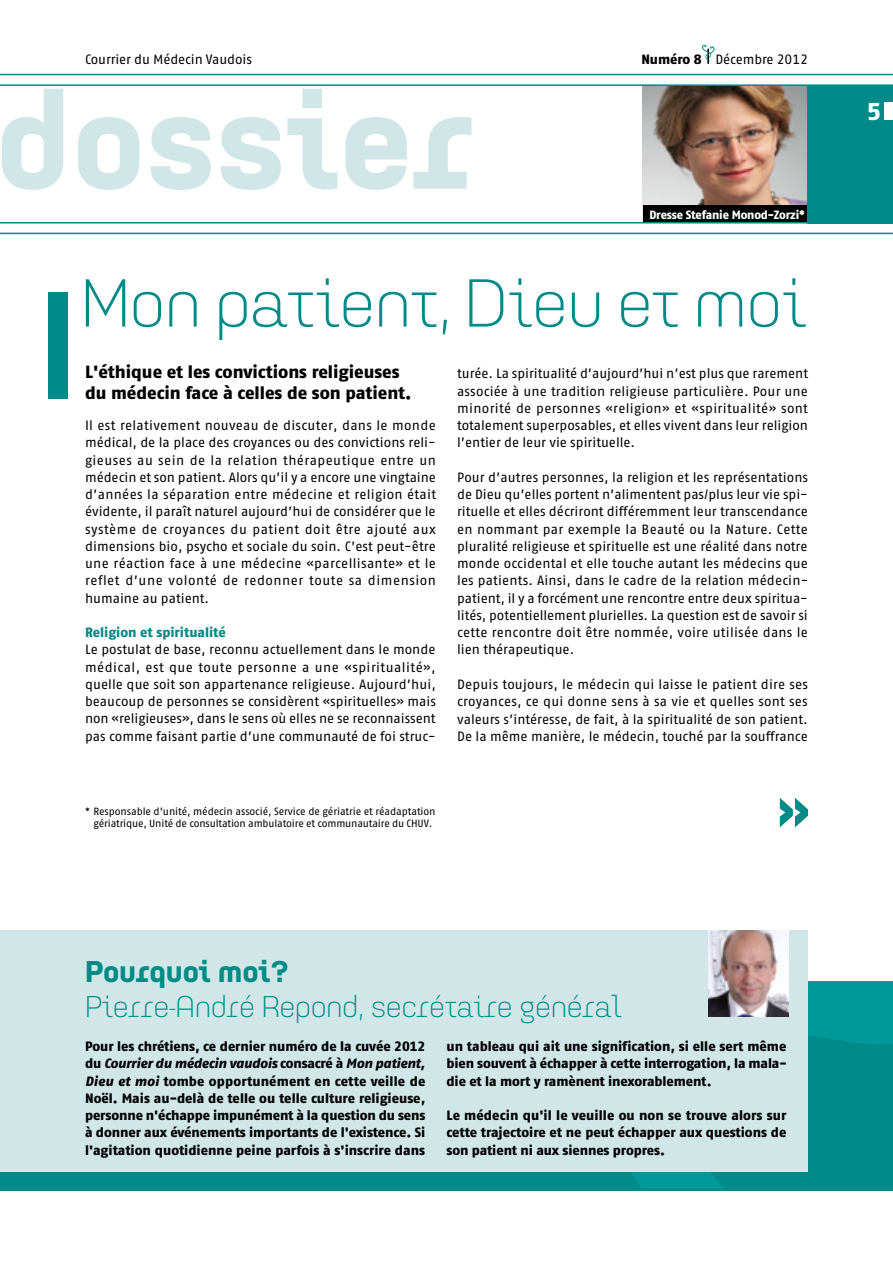
<style>
.page{position:relative;width:893px;height:1263px;background:#fff}
.page>*{position:absolute;margin:0;border:0;box-sizing:border-box;transform-origin:0 0}
.t1{font:700 135px "Idealista";letter-spacing:.005em;color:#d1e7e7}
.t2{font:300 67.5px "Idealista";letter-spacing:-.015em;color:#008a88}
.t3{font:52.5px "Fago No Exb Tf";color:#008a88}
.t4{font:300 30px "Idealista";letter-spacing:-.015em;color:#008a88}
.t5{font:700 30px "Idealista";letter-spacing:-.005em;color:#008a88}
.t6{font:24.3px "Fago No Exb Tf";color:#fff}
.t7{font:17.7px/20.5px "Fago No Exb Tf";color:#000}
.t8{font:13.5px/17.2px "Fago No Regular Tf";color:#000;text-align:justify}
.t9{font:13.5px/17.2px "Fago No Exb Tf";letter-spacing:-.005em;color:#000;text-align:justify}
.t10{font:13.5px "Fago No Exb Tf";color:#008a88}
.t11{font:12px "Fago No Exb Tf";letter-spacing:-.015em;color:#fff}
.t12{font:10.5px/12px "Fago No Regular Tf";letter-spacing:-.015em;color:#000;text-align:center}
.s1{font-family:"Fago No Exb Tf"}
.s2{font-style:italic}
</style>
<div class="page">
<img style="left:643px;top:86px;width:165px;height:120px">
<div style="left:643px;top:206px;width:166px;height:17px;background:#000"></div>
<hr style="left:0;top:233px;width:893px;height:1px;background:#008a88">
<hr style="left:0;top:74px;width:893px;height:1px;background:#008a88">
<hr style="left:0;top:84px;width:893px;height:2px;background:#008a88">
<hr style="left:0;top:222px;width:893px;height:1px;background:#008a88">
<div style="left:49px;top:292px;width:19px;height:106px;background:#008a88"></div>
<div style="left:0;top:982px;width:893px;height:208px;background:#008a88"></div>
<svg style="left:632px;top:1172px;width:92px;height:17px;fill:#009899"></svg>
<div style="left:808px;top:982px;width:85px;height:62px;background:#009899"></div>
<div style="left:0;top:930px;width:808px;height:242px;background:#d1e7e7"></div>
<img style="left:708px;top:930px;width:81px;height:86px">
<svg style="left:702px;top:45px;width:13px;height:19px"></svg>
<div style="left:808px;top:85px;width:85px;height:138px;background:#008a88"></div>
<div style="left:884px;top:103px;width:9px;height:17px;background:#fff"></div>
<p class="t8" style="left:85px;top:50px;width:168px">Courrier du Médecin Vaudois</p>
<h1 class="t1" style="left:-4px;top:41px;width:480px">dossier</h1>
<p class="t8" style="left:641px;top:50px;width:168px"><span class="s1">Numéro 8</span> Décembre 2012</p>
<p class="t11" style="left:649px;top:207px;width:157px">Dresse Stefanie Monod-Zorzi*</p>
<h2 class="t2" style="left:81px;top:254px;width:727px">Mon patient, Dieu et moi</h2>
<h3 class="t7" style="left:85px;top:362px;width:328px">L'éthique et les convictions religieuses du médecin face à celles de son patient.</h3>
<p class="t8" style="left:85px;top:417px;width:353px">Il est relativement nouveau de discuter, dans le monde médical, de la place des croyances ou des convictions reli&shy;gieuses au sein de la relation thérapeutique entre un médecin et son patient. Alors qu’il y a encore une vingtaine d’années la séparation entre médecine et religion était évidente, il paraît naturel aujourd’hui de considérer que le système de croyances du patient doit être ajouté aux dimensions bio, psycho et sociale du soin. C’est peut-être une réaction face à une médecine «parcellisante» et le reflet d’une volonté de redonner toute sa dimension humaine au patient.</p>
<p class="t10" style="left:85px;top:624px;width:142px">Religion et spiritualité</p>
<p class="t8" style="left:85px;top:641px;width:352px">Le postulat de base, reconnu actuellement dans le monde médical, est que toute personne a une «spiritualité», quelle que soit son appartenance religieuse. Aujourd’hui, beaucoup de personnes se considèrent «spirituelles» mais non «religieuses», dans le sens où elles ne se reconnaissent pas comme faisant partie d’une communauté de foi struc-</p>
<p class="t8" style="left:457px;top:365px;width:352px">turée. La spiritualité d’aujourd’hui n’est plus que rarement associée à une tradition religieuse particulière. Pour une minorité de personnes «religion» et «spiritualité» sont totalement superposables, et elles vivent dans leur religion l’entier de leur vie spirituelle.</p>
<p class="t8" style="left:457px;top:468px;width:353px">Pour d’autres personnes, la religion et les représentations de Dieu qu’elles portent n’alimentent pas/plus leur vie spi&shy;rituelle et elles décriront différemment leur transcendance en nommant par exemple la Beauté ou la Nature. Cette pluralité religieuse et spirituelle est une réalité dans notre monde occidental et elle touche autant les médecins que les patients. Ainsi, dans le cadre de la relation médecin&shy;patient, il y a forcément une rencontre entre deux spiritua&shy;lités, potentiellement plurielles. La question est de savoir si cette rencontre doit être nommée, voire utilisée dans le lien thérapeutique.</p>
<p class="t8" style="left:457px;top:675px;width:352px">Depuis toujours, le médecin qui laisse le patient dire ses croyances, ce qui donne sens à sa vie et quelles sont ses valeurs s’intéresse, de fait, à la spiritualité de son patient.<br>De la même manière, le médecin, touché par la souffrance</p>
<p class="t12" style="left:85px;top:805px;width:352px">* Responsable d’unité, médecin associé, Service de gériatrie et réadaptation gériatrique, Unité de consultation ambulatoire et communautaire du CHUV.</p>
<h3 class="t3" style="left:777px;top:780px;width:34px">»</h3>
<h3 class="t5" style="left:85px;top:949px;width:206px">Pourquoi moi?</h3>
<h3 class="t4" style="left:85px;top:984px;width:539px">Pierre-André Repond, secrétaire général</h3>
<p class="t9" style="left:85px;top:1037px;width:342px">Pour les chrétiens, ce dernier numéro de la cuvée 2012 du <span class="s2">Courrier du médecin vaudois</span> consacré à <span class="s2">Mon patient, Dieu et moi</span> tombe opportunément en cette veille de Noël. Mais au-delà de telle ou telle culture religieuse, personne n'échappe impunément à la question du sens à donner aux événements importants de l'existence. Si l'agitation quotidienne peine parfois à s'inscrire dans</p>
<p class="t9" style="left:446px;top:1038px;width:342px">un tableau qui ait une signification, si elle sert même bien souvent à échapper à cette interrogation, la mala&shy;die et la mort y ramènent inexorablement.</p>
<p class="t9" style="left:446px;top:1106px;width:342px">Le médecin qu'il le veuille ou non se trouve alors sur cette trajectoire et ne peut échapper aux questions de son patient ni aux siennes propres.</p>
<h3 class="t6" style="left:867px;top:97px;width:16px">5</h3>
</div>
